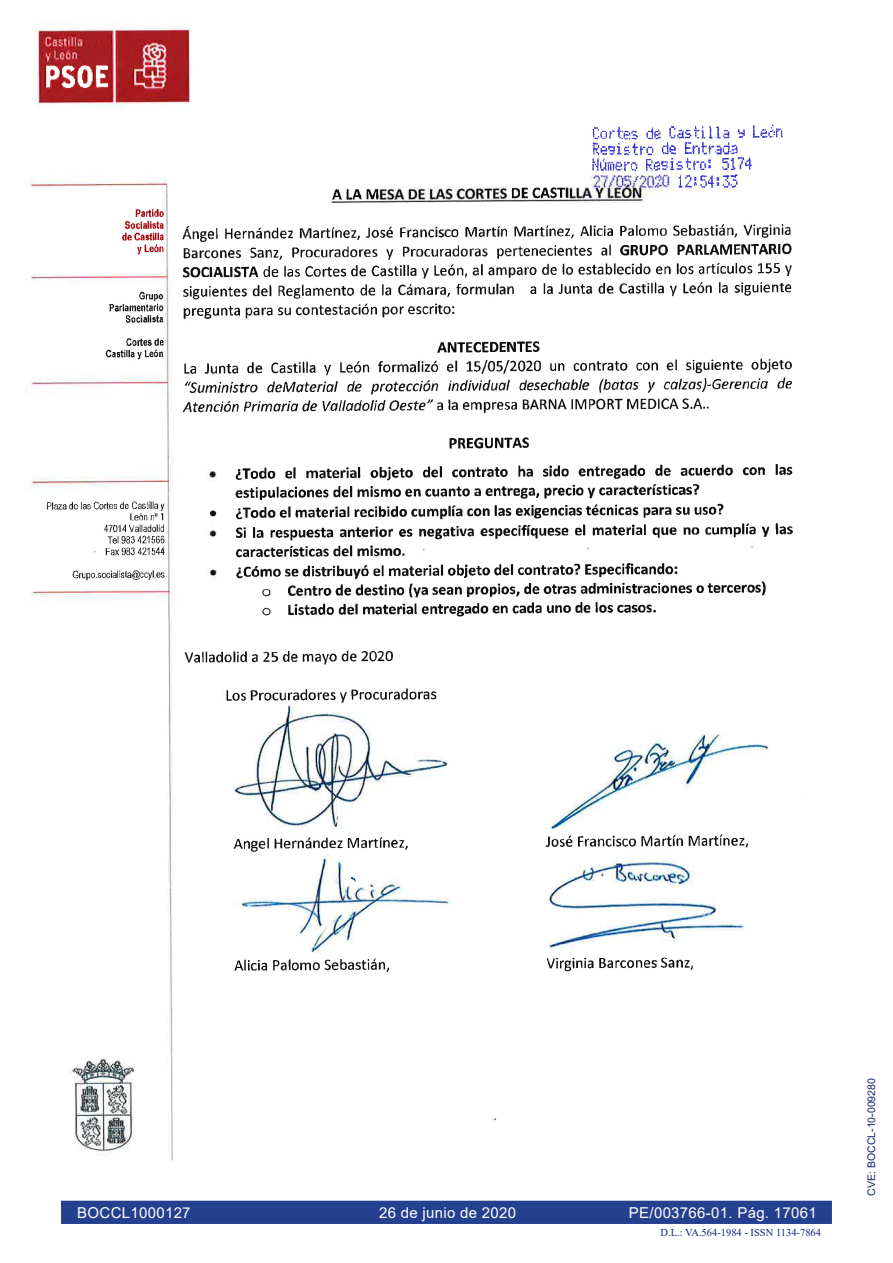
<style>
.page{position:relative;width:893px;height:1263px;background:#fff}
.page>*{position:absolute;margin:0;border:0;box-sizing:border-box;transform-origin:0 0}
.E_CVE{font:15px "Arial";letter-spacing:.02em;color:#fff}
.t1{font:10.5px "Times New Roman";color:#132477}
.t2{font:10.5px "Arial";color:#132477}
</style>
<div class="page">
<div style="left:60px;top:1200px;width:773px;height:25px;background:#25408f"></div>
<div style="left:60px;top:1199px;width:773px;height:26px;border:2px solid #fff"></div>
<img style="left:25px;top:22px;width:808px;height:1178px">
<img style="left:45px;top:37px;width:63px;height:51px">
<img style="left:592px;top:125px;width:192px;height:63px">
<img style="left:48px;top:188px;width:744px;height:784px">
<svg style="left:349px;top:876px;width:8px;height:5px"></svg>
<p class="E_CVE" style="left:77px;top:1202px;width:115px">BOCCL1000127</p>
<p class="E_CVE" style="left:379px;top:1202px;width:139px">26 de junio de 2020</p>
<p class="E_CVE" style="left:629px;top:1202px;width:189px">PE/003766-01. Pág. 17061</p>
<p class="t1" style="left:661px;top:1225px;width:162px">D.L.: VA.564-1984 - ISSN 1134-7864</p>
<p class="t2" style="left:864px;top:1195px;width:119px;rotate:-90deg">CVE: BOCCL-10-009280</p>
</div>
